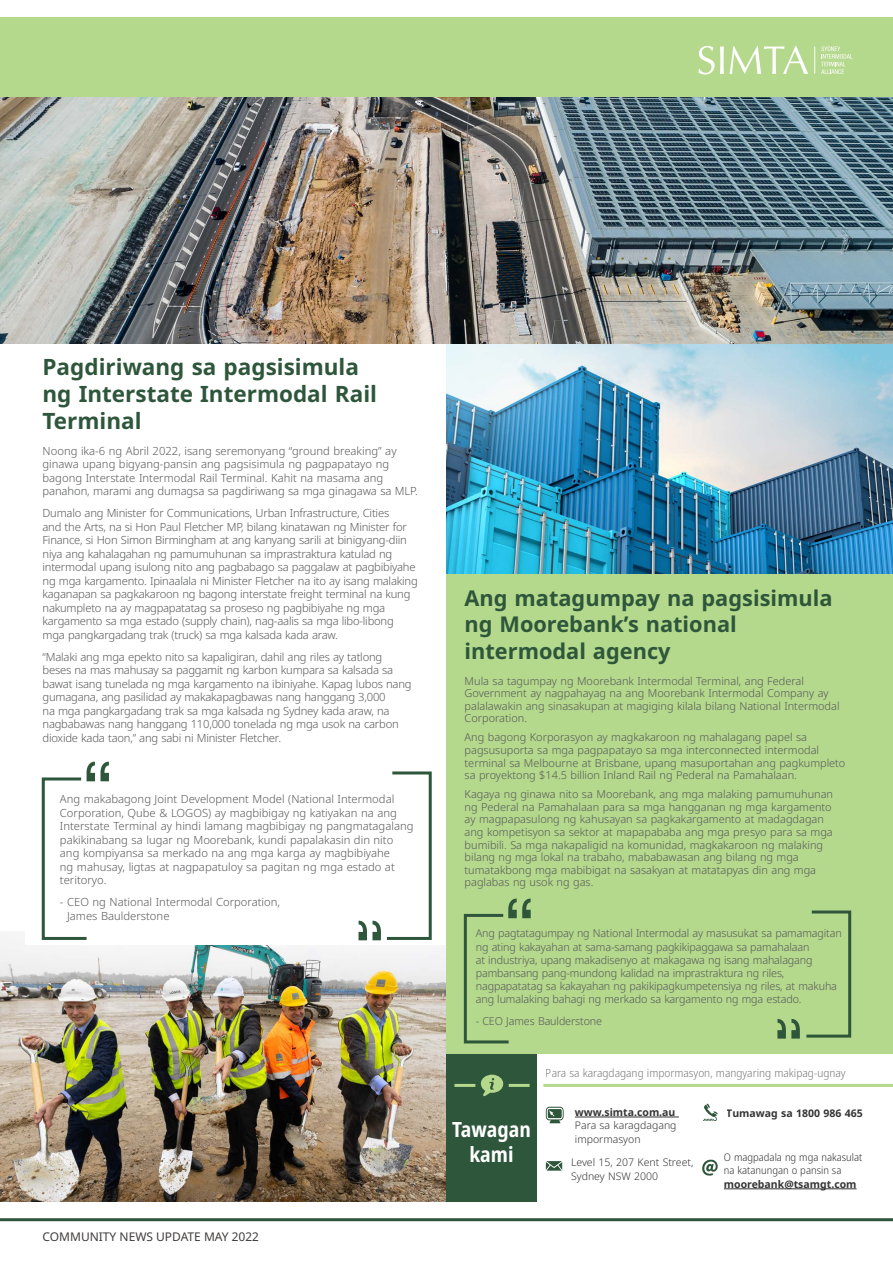
<style>
.page{position:relative;width:893px;height:1263px;background:#fff}
.page>*{position:absolute;margin:0;border:0;box-sizing:border-box;transform-origin:0 0}
.Sub_Head{font:700 22.5px/27px "Noto Sans";color:#2e563b}
.Sub_Head-2{font:700 21.75px/26.5px "Noto Sans";color:#2e563b}
.Info{font:700 condensed 21px/25.5px "Noto Sans";color:#fff;text-align:center}
.t1{font:12px "Noto Sans";color:#403e3d}
.Body{font:300 11.25px/13.5px "Noto Sans";letter-spacing:-.02em;color:#58595b}
.Body-2{font:300 11.25px/13.5px "Noto Sans";color:#58595b}
.t2{font:300 semi-condensed 11.25px "Noto Sans";color:#58595b}
.Body-3{font:300 10.95px/12.6px "Noto Sans";color:#58595b}
.t3{font:300 10.5px/13.5px "Noto Sans";color:#000101}
.t4{font:700 10.5px "Noto Sans";color:#000101}
.t5{font:300 semi-condensed 10.5px/13.5px "Noto Sans";color:#000101}
</style>
<div class="page">
<img style="left:0;top:935px;width:446px;height:266px">
<img style="left:446px;top:344px;width:447px;height:230px">
<div style="left:26px;top:746px;width:428px;height:199px;background:#fff"></div>
<div style="left:446px;top:574px;width:447px;height:480px;background:#b4d88c"></div>
<hr style="left:0;top:1218px;width:893px;height:3px;background:#2e563b">
<img style="left:0;top:97px;width:893px;height:247px">
<div style="left:446px;top:1054px;width:91px;height:147px;background:#2e563b"></div>
<svg style="left:463px;top:898px;width:68px;height:146px"></svg>
<svg style="left:777px;top:910px;width:75px;height:129px"></svg>
<svg style="left:41px;top:762px;width:68px;height:178px"></svg>
<svg style="left:358px;top:771px;width:74px;height:170px"></svg>
<div style="left:0;top:17px;width:893px;height:80px;background:#b4d88c"></div>
<svg style="left:703px;top:1103px;width:15px;height:18px"></svg>
<hr style="left:543px;top:1084px;width:350px;height:3px;background:#b4d88c">
<hr style="left:509px;top:1084px;width:21px;height:3px;background:#b4d88c">
<svg style="left:481px;top:1075px;width:22px;height:21px"></svg>
<svg style="left:546px;top:1161px;width:16px;height:9px"></svg>
<hr style="left:724px;top:1188px;width:133px;height:1px;background:#000101">
<svg style="left:702px;top:1159px;width:16px;height:17px"></svg>
<hr style="left:575px;top:1117px;width:104px;height:1px;background:#000101">
<svg style="left:546px;top:1107px;width:18px;height:16px"></svg>
<svg style="left:698px;top:46px;width:110px;height:29px"></svg>
<svg style="left:814px;top:46px;width:1px;height:28px"></svg>
<svg style="left:821px;top:46px;width:32px;height:28px"></svg>
<hr style="left:454px;top:1084px;width:21px;height:3px;background:#b4d88c">
<p class="Sub_Head" style="left:43px;top:353px;width:336px">Pagdiriwang sa pagsisimula ng Interstate Intermodal Rail<br>Terminal</p>
<p class="Body-2" style="left:43px;top:444px;width:377px">Noong ika-6 ng Abril 2022, isang seremonyang “ground breaking” ay ginawa upang bigyang-pansin ang pagsisimula ng pagpapatayo ng bagong Interstate Intermodal Rail Terminal. Kahit na masama ang panahon, marami ang dumagsa sa pagdiriwang sa mga ginagawa sa MLP.</p>
<p class="Body" style="left:43px;top:507px;width:377px">Dumalo ang Minister for Communications, Urban Infrastructure, Cities<br>and the Arts, na si Hon Paul Fletcher MP, bilang kinatawan ng Minister for Finance, si Hon Simon Birmingham at ang kanyang sarili at binigyang-diin niya ang kahalagahan ng pamumuhunan sa imprastraktura katulad ng intermodal upang isulong nito ang pagbabago sa paggalaw at pagbibiyahe ng mga kargamento. Ipinaalala ni Minister Fletcher na ito ay isang malaking kaganapan sa pagkakaroon ng bagong interstate freight terminal na kung nakumpleto na ay magpapatatag sa proseso ng pagbibiyahe ng mga kargamento sa mga estado (supply chain), nag-aalis sa mga libo-libong mga pangkargadang trak (truck) sa mga kalsada kada araw.</p>
<p class="Body" style="left:43px;top:650px;width:371px">“Malaki ang mga epekto nito sa kapaligiran, dahil ang riles ay tatlong beses na mas mahusay sa paggamit ng karbon kumpara sa kalsada sa bawat isang tunelada ng mga kargamento na ibiniyahe. Kapag lubos nang gumagana, ang pasilidad ay makakapagbawas nang hanggang 3,000<br>na mga pangkargadang trak sa mga kalsada ng Sydney kada araw, na nagbabawas nang hanggang 110,000 tonelada ng mga usok na carbon dioxide kada taon,” ang sabi ni Minister Fletcher.</p>
<p class="Body-2" style="left:60px;top:792px;width:355px">Ang makabagong Joint Development Model (National Intermodal Corporation, Qube &amp; LOGOS) ay magbibigay ng katiyakan na ang Interstate Terminal ay hindi lamang magbibigay ng pangmatagalang pakikinabang sa lugar ng Moorebank, kundi papalakasin din nito ang kompiyansa sa merkado na ang mga karga ay magbibiyahe<br>ng mahusay, ligtas at nagpapatuloy sa pagitan ng mga estado at teritoryo.</p>
<p class="Body-2" style="left:67px;top:895px;width:215px;text-indent:-7px">- CEO ng National Intermodal Corporation,<br>James Baulderstone</p>
<p class="t1" style="left:43px;top:1228px;width:218px">COMMUNITY NEWS UPDATE MAY 2022</p>
<p class="Sub_Head-2" style="left:465px;top:585px;width:369px">Ang matagumpay na pagsisimula ng Moorebank’s national intermodal agency</p>
<p class="Body-3" style="left:465px;top:674px;width:376px">Mula sa tagumpay ng Moorebank Intermodal Terminal, ang Federal Government ay nagpahayag na ang Moorebank Intermodal Company ay palalawakin ang sinasakupan at magiging kilala bilang National Intermodal Corporation.</p>
<p class="Body-3" style="left:465px;top:731px;width:382px">Ang bagong Korporasyon ay magkakaroon ng mahalagang papel sa pagsusuporta sa mga pagpapatayo sa mga interconnected intermodal terminal sa Melbourne at Brisbane, upang masuportahan ang pagkumpleto sa proyektong $14.5 billion Inland Rail ng Pederal na Pamahalaan.</p>
<p class="Body-3" style="left:465px;top:788px;width:370px">Kagaya ng ginawa nito sa Moorebank, ang mga malaking pamumuhunan ng Pederal na Pamahalaan para sa mga hangganan ng mga kargamento ay magpapasulong ng kahusayan sa pagkakargamento at madagdagan ang kompetisyon sa sektor at mapapababa ang mga presyo para sa mga bumibili. Sa mga nakapaligid na komunidad, magkakaroon ng malaking bilang ng mga lokal na trabaho, mababawasan ang bilang ng mga tumatakbong mga mabibigat na sasakyan at matatapyas din ang mga paglabas ng usok ng gas.</p>
<p class="Body-3" style="left:476px;top:927px;width:368px;line-height:13.2px">Ang pagtatagumpay ng National Intermodal ay masusukat sa pamamagitan ng ating kakayahan at sama-samang pagkikipaggawa sa pamahalaan<br>at industriya, upang makadisenyo at makagawa ng isang mahalagang pambansang pang-mundong kalidad na imprastraktura ng riles, nagpapatatag sa kakayahan ng pakikipagkumpetensiya ng riles, at makuha ang lumalaking bahagi ng merkado sa kargamento ng mga estado.</p>
<p class="Body-3" style="left:476px;top:1015px;width:128px">- CEO James Baulderstone</p>
<p class="Info" style="left:452px;top:1117px;width:80px">Tawagan kami</p>
<p class="t2" style="left:546px;top:1065px;width:301px">Para sa karagdagang impormasyon, mangyaring makipag-ugnay</p>
<p class="t4" style="left:727px;top:1105px;width:138px">Tumawag sa 1800 986 465</p>
<p class="t3" style="left:571px;top:1156px;width:124px">Level 15, 207 Kent Street,<br>Sydney NSW 2000</p>
<p class="t4" style="left:575px;top:1105px;width:102px">www.simta.com.au</p>
<p class="t3" style="left:575px;top:1119px;width:103px">Para sa karagdagang impormasyon</p>
<p class="t5" style="left:724px;top:1150px;width:140px">O magpadala ng mga nakasulat na katanungan o pansin sa</p>
<p class="t4" style="left:724px;top:1176px;width:134px">moorebank@tsamgt.com</p>
</div>
